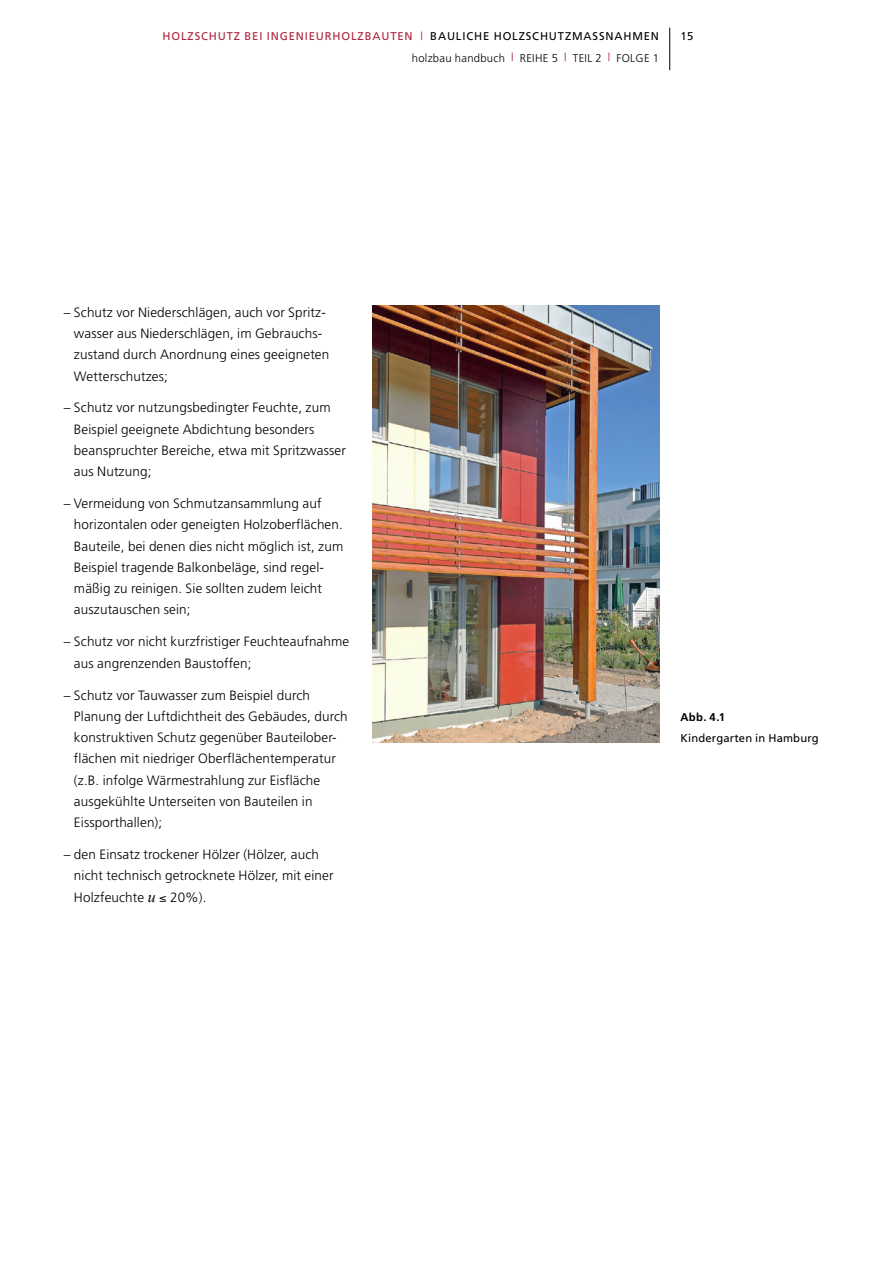
<style>
.page{position:relative;width:893px;height:1263px;background:#fff}
.page>*{position:absolute;margin:0;border:0;box-sizing:border-box;transform-origin:0 0}
.IH_Fließtext_light{font:300 13.5px/21.3px "Frutiger";letter-spacing:.01em;color:#000}
.t1{font:11.25px "Frutiger";letter-spacing:.075em;color:#ab253a}
.t2{font:300 11.25px "Frutiger";letter-spacing:.025em;color:#000}
.IH_Bildunterschrift{font:11.25px "Frutiger";letter-spacing:.015em;color:#000}
.t3{font:700 11.25px "Frutiger";color:#000}
.s1{font-weight:300}
.s2{color:#000}
.s3{color:#ab253a}
.s4{font-family:"Times New Roman";font-weight:400;font-style:italic;font-size:15.75px}
</style>
<div class="page">
<img style="left:372px;top:305px;width:287px;height:437px">
<hr style="left:669px;top:28px;width:1px;height:42px;background:#000">
<p class="t1" style="left:163px;top:30px;width:498px">HOLZSCHUTZ BEI INGENIEURHOLZBAUTEN <span class="s1">|</span> <span class="s2">BAULICHE HOLZSCHUTZMASSNAHMEN</span></p>
<p class="IH_Bildunterschrift" style="left:680px;top:30px;width:15px">15</p>
<p class="t2" style="left:412px;top:51px;width:249px">holzbau handbuch <span class="s3">|</span> REIHE 5 <span class="s3">|</span> TEIL 2 <span class="s3">|</span> FOLGE 1</p>
<p class="IH_Fließtext_light" style="left:74px;top:301px;width:257px;text-indent:-10px">– Schutz vor Niederschlägen, auch vor Spritz&shy;wasser aus Niederschlägen, im Gebrauchs&shy;zustand durch Anordnung eines geeigneten Wetterschutzes;</p>
<p class="IH_Fließtext_light" style="left:74px;top:397px;width:273px;text-indent:-10px">– Schutz vor nutzungsbedingter Feuchte, zum Beispiel geeignete Abdichtung besonders beanspruchter Bereiche, etwa mit Spritzwasser aus Nutzung;</p>
<p class="IH_Fließtext_light" style="left:74px;top:493px;width:271px;text-indent:-10px">– Vermeidung von Schmutzansammlung auf horizontalen oder geneigten Holzoberflächen.<br>Bauteile, bei denen dies nicht möglich ist, zum Beispiel tragende Balkonbeläge, sind regel&shy;mäßig zu reinigen. Sie sollten zudem leicht auszutauschen sein;</p>
<p class="IH_Fließtext_light" style="left:74px;top:631px;width:277px;text-indent:-10px">– Schutz vor nicht kurzfristiger Feuchteaufnahme aus angrenzenden Baustoffen;</p>
<p class="IH_Fließtext_light" style="left:74px;top:684px;width:275px;text-indent:-10px">– Schutz vor Tauwasser zum Beispiel durch Planung der Luftdichtheit des Gebäudes, durch konstruktiven Schutz gegenüber Bauteilober&shy;flächen mit niedriger Oberflächentemperatur (z.B. infolge Wärmestrahlung zur Eisfläche ausgekühlte Unterseiten von Bauteilen in Eissporthallen);</p>
<p class="IH_Fließtext_light" style="left:74px;top:844px;width:261px;text-indent:-10px">– den Einsatz trockener Hölzer (Hölzer, auch nicht technisch getrocknete Hölzer, mit einer<br>Holzfeuchte <span class="s4">u</span> ≤ 20%).</p>
<p class="t3" style="left:680px;top:710px;width:46px">Abb. 4.1</p>
<p class="IH_Bildunterschrift" style="left:680px;top:731px;width:140px">Kindergarten in Hamburg</p>
</div>
